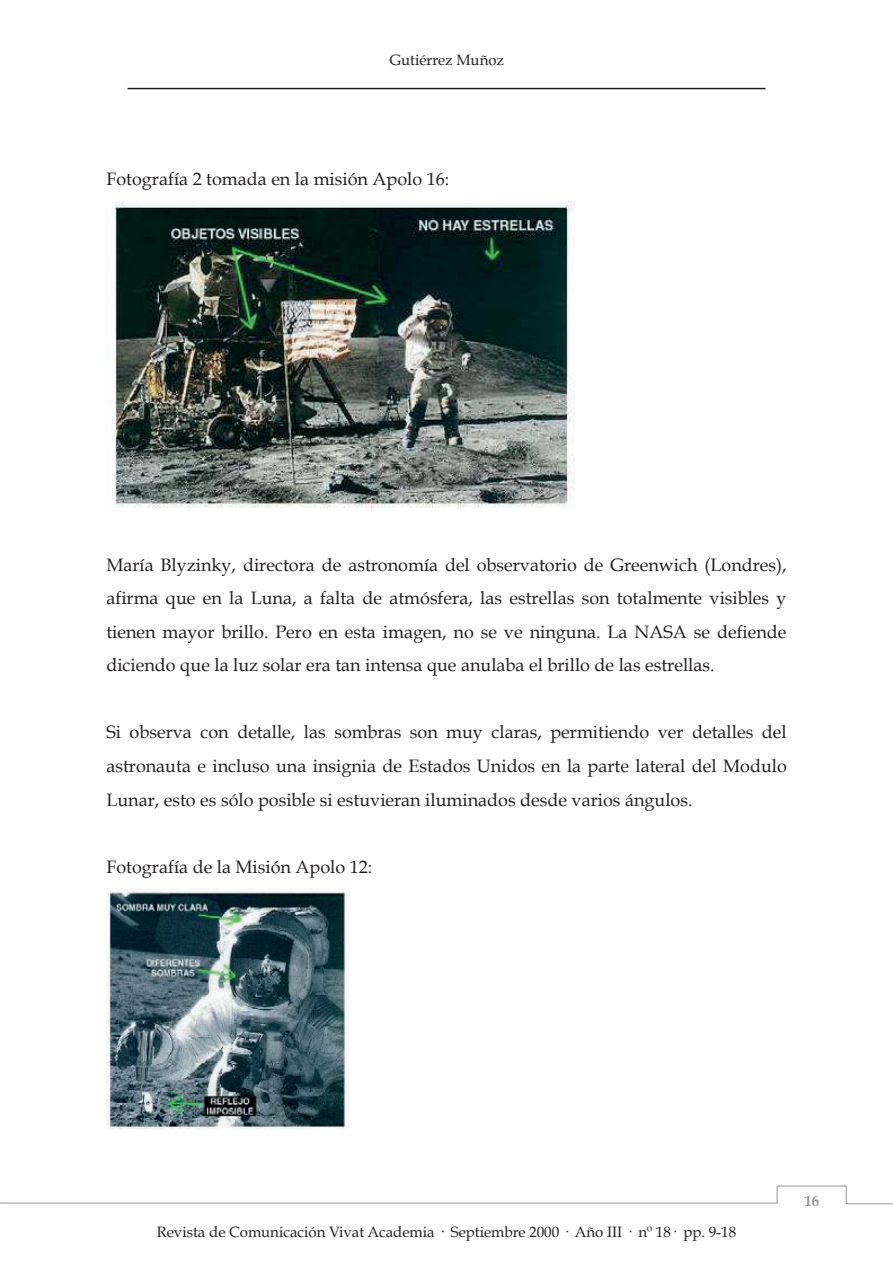
<style>
.page{position:relative;width:893px;height:1263px;background:#fff}
.page>*{position:absolute;margin:0;border:0;box-sizing:border-box;transform-origin:0 0}
.t1{font:18px/33.6px "Book Antiqua";color:#231f20;text-align:justify}
.t2{font:18px "Book Antiqua";color:#9e9fa3}
.t3{font:15px "Book Antiqua";color:#231f20}
.t4{font:700 15px "Book Antiqua";color:#939598}
</style>
<div class="page">
<img style="left:114px;top:201px;width:461px;height:307px">
<img style="left:106px;top:889px;width:243px;height:241px">
<hr style="left:128px;top:88px;width:637px;height:1px;background:#231f20">
<svg style="left:0;top:1185px;width:893px;height:20px"></svg>
<p class="t3" style="left:390px;top:51px;width:116px">Gutiérrez Muñoz</p>
<p class="t1" style="left:106px;top:162px;width:344px">Fotografía 2 tomada en la misión Apolo 16:</p>
<p class="t1" style="left:106px;top:547px;width:682px">María Blyzinky, directora de astronomía del observatorio de Greenwich (Londres), afirma que en la Luna, a falta de atmósfera, las estrellas son totalmente visibles y tienen mayor brillo. Pero en esta imagen, no se ve ninguna. La NASA se defiende diciendo que la luz solar era tan intensa que anulaba el brillo de las estrellas.</p>
<p class="t1" style="left:106px;top:715px;width:682px">Si observa con detalle, las sombras son muy claras, permitiendo ver detalles del astronauta e incluso una insignia de Estados Unidos en la parte lateral del Modulo Lunar, esto es sólo posible si estuvieran iluminados desde varios ángulos.</p>
<p class="t1" style="left:106px;top:849px;width:267px">Fotografía de la Misión Apolo 12:</p>
<p class="t3" style="left:157px;top:1222px;width:581px">Revista de Comunicación Vivat Academia · Septiembre 2000 · Año III · nº 18· pp. 9-18</p>
<p class="t4" style="left:804px;top:1192px;width:16px">16</p>
<p class="t2" style="left:806px;top:1198px;width:10px">8</p>
</div>
